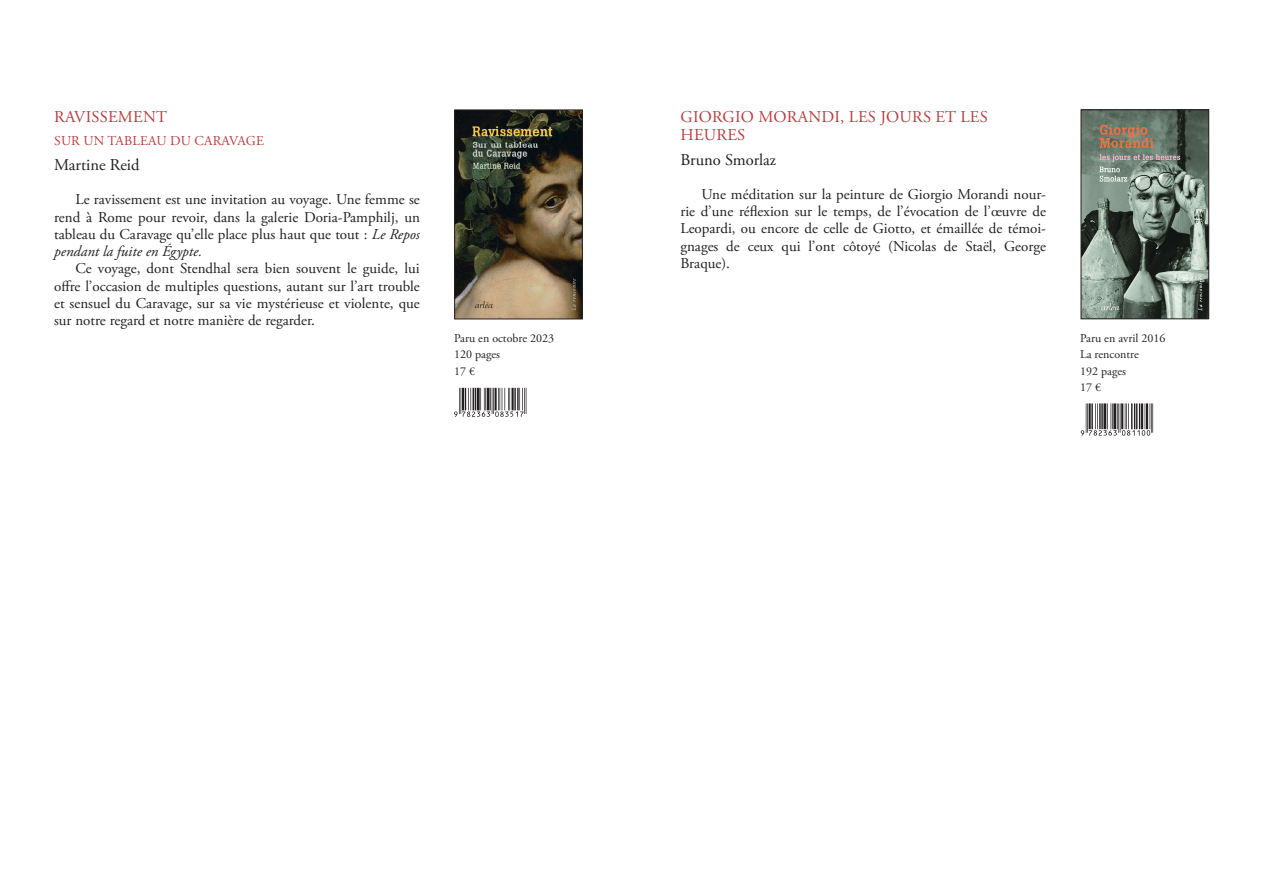
<style>
.page{position:relative;width:1263px;height:893px;background:#fff}
.page>*{position:absolute;margin:0;border:0;box-sizing:border-box;transform-origin:0 0}
.Titres{font:16.5px/18px "Adobe Garamond Pro";letter-spacing:.015em;color:#b83d3f}
.Auteur{font:16.5px "Adobe Garamond Pro";color:#231f20}
.Texte_courant{font:15px/17.2px "Adobe Garamond Pro";color:#231f20;text-align:justify}
.Sous-titre{font:13.5px "Adobe Garamond Pro";letter-spacing:.015em;color:#b83d3f}
.Indications_livres{font:12px "Adobe Garamond Pro";color:#231f20}
.s1{font-style:italic}
</style>
<div class="page">
<img style="left:1083px;top:112px;width:124px;height:205px">
<div style="left:1081px;top:110px;width:128px;height:209px;border:1px solid #231f20"></div>
<svg style="left:1081px;top:403px;width:72px;height:33px"></svg>
<img style="left:456px;top:112px;width:125px;height:205px">
<div style="left:454px;top:110px;width:129px;height:209px;border:1px solid #231f20"></div>
<svg style="left:454px;top:388px;width:72px;height:29px"></svg>
<p class="Titres" style="left:54px;top:108px;width:114px">RAVISSEMENT</p>
<p class="Sous-titre" style="left:54px;top:133px;width:211px">SUR UN TABLEAU DU CARAVAGE</p>
<p class="Auteur" style="left:54px;top:155px;width:87px">Martine Reid</p>
<p class="Texte_courant" style="left:54px;top:191px;width:367px;text-indent:21px">Le ravissement est une invitation au voyage. Une femme se rend à Rome pour revoir, dans la galerie Doria-Pamphilj, un tableau du Caravage qu’elle place plus haut que tout : <span class="s1">Le Repos pendant la fuite en Égypte.</span></p>
<p class="Texte_courant" style="left:54px;top:260px;width:367px;text-indent:21px">Ce voyage, dont Stendhal sera bien souvent le guide, lui offre l’occasion de multiples questions, autant sur l’art trouble et sensuel du Caravage, sur sa vie mystérieuse et violente, que sur notre regard et notre manière de regarder.</p>
<p class="Indications_livres" style="left:454px;top:331px;width:101px">Paru en octobre 2023</p>
<p class="Indications_livres" style="left:454px;top:347px;width:47px">120 pages</p>
<p class="Indications_livres" style="left:454px;top:364px;width:22px">17 €</p>
<p class="Titres" style="left:680px;top:108px;width:309px">GIORGIO MORANDI, LES JOURS ET LES<br>HEURES</p>
<p class="Auteur" style="left:680px;top:149px;width:97px">Bruno Smorlaz</p>
<p class="Texte_courant" style="left:680px;top:186px;width:367px;text-indent:21px">Une méditation sur la peinture de Giorgio Morandi nour&shy;rie d’une réflexion sur le temps, de l’évocation de l’œuvre de Leopardi, ou encore de celle de Giotto, et émaillée de témoi&shy;gnages de ceux qui l’ont côtoyé (Nicolas de Staël, George Braque).</p>
<p class="Indications_livres" style="left:1080px;top:331px;width:87px">Paru en avril 2016</p>
<p class="Indications_livres" style="left:1080px;top:347px;width:60px">La rencontre</p>
<p class="Indications_livres" style="left:1080px;top:364px;width:47px">192 pages</p>
<p class="Indications_livres" style="left:1080px;top:380px;width:22px">17 €</p>
</div>
